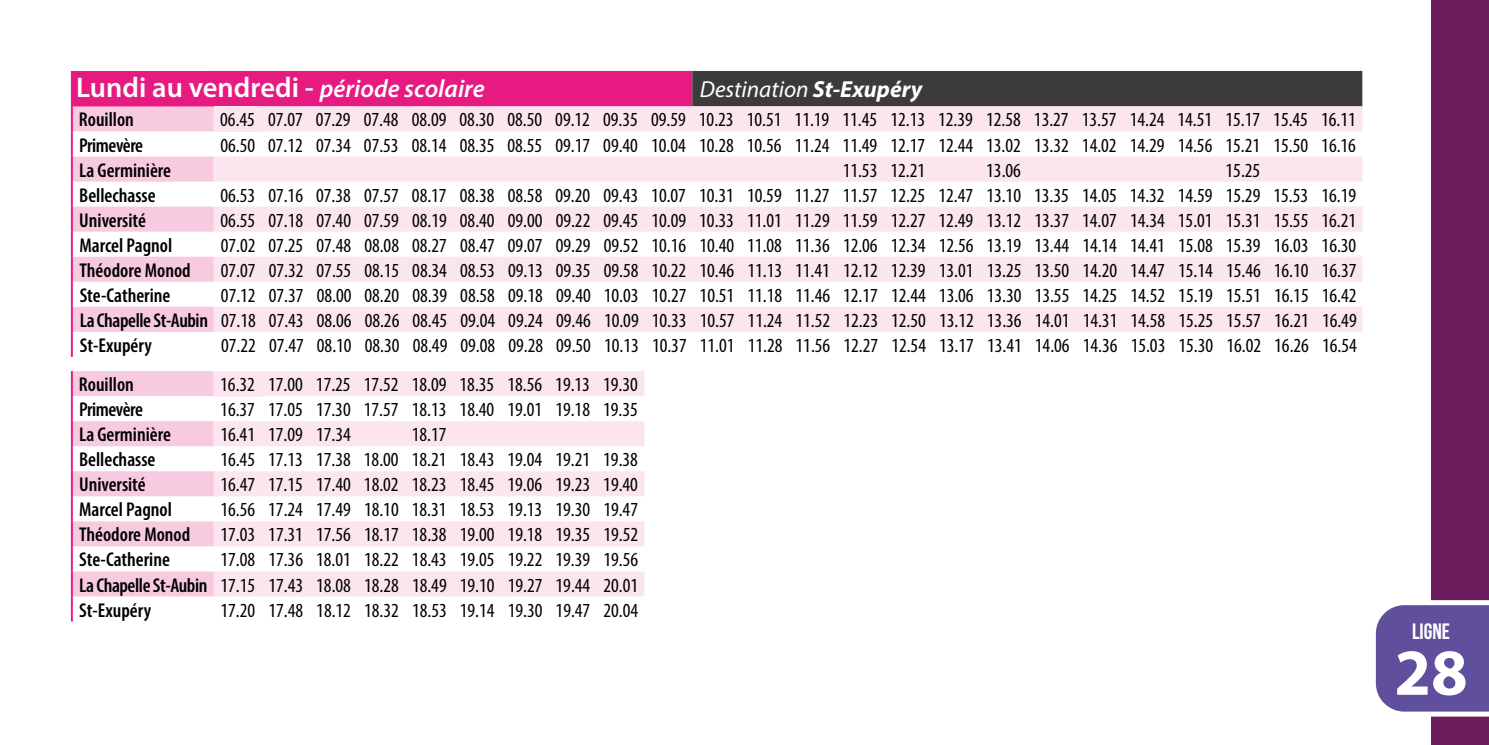
<style>
.page{position:relative;width:1489px;height:745px;background:#fff}
.page>*{position:absolute;margin:0;border:0;box-sizing:border-box;transform-origin:0 0}
.t1{font:700 66px "Myriad Pro";color:#fff}
.t2{font:600 28.5px "Myriad Pro";color:#fff}
.t3{font:italic 23.25px "Myriad Pro";color:#fff}
.t4{font:22.25px "Bebas Neue";color:#fff}
.t5{font:condensed 20px/25px "Myriad Pro";color:#000;text-align:justify}
.t6{font:600 condensed 20px "Myriad Pro";color:#000}
.t7{font:600 condensed 20px "Myriad Pro";letter-spacing:-.02em;color:#000}
.s1{font-style:italic;font-size:25px}
.s2{font-weight:700}
.s3{font-weight:600}
</style>
<div class="page">
<svg style="left:73px;top:71px;width:1289px;height:110px;background:#a24c76"></svg>
<svg style="left:214px;top:106px;width:1148px;height:225px;fill:#fbe6f0"></svg>
<svg style="left:73px;top:206px;width:141px;height:125px"></svg>
<hr style="left:71px;top:131px;width:2px;height:25px;background:#e61a80">
<hr style="left:71px;top:231px;width:2px;height:25px;background:#e61a80">
<hr style="left:71px;top:281px;width:2px;height:25px;background:#e61a80">
<hr style="left:71px;top:331px;width:2px;height:25px;background:#e61a80">
<hr style="left:71px;top:156px;width:2px;height:25px;background:#e61a80">
<hr style="left:71px;top:71px;width:2px;height:35px;background:#e61a80">
<hr style="left:71px;top:181px;width:2px;height:25px;background:#e61a80">
<hr style="left:71px;top:106px;width:2px;height:25px;background:#e61a80">
<hr style="left:71px;top:206px;width:2px;height:25px;background:#e61a80">
<hr style="left:71px;top:256px;width:2px;height:25px;background:#e61a80">
<hr style="left:71px;top:306px;width:2px;height:25px;background:#e61a80">
<svg style="left:73px;top:371px;width:141px;height:75px"></svg>
<svg style="left:214px;top:371px;width:430px;height:225px;fill:#fbe6f0"></svg>
<svg style="left:73px;top:471px;width:141px;height:125px"></svg>
<hr style="left:71px;top:396px;width:2px;height:25px;background:#e61a80">
<hr style="left:71px;top:496px;width:2px;height:25px;background:#e61a80">
<hr style="left:71px;top:546px;width:2px;height:25px;background:#e61a80">
<hr style="left:71px;top:596px;width:2px;height:25px;background:#e61a80">
<hr style="left:71px;top:421px;width:2px;height:25px;background:#e61a80">
<hr style="left:71px;top:446px;width:2px;height:25px;background:#e61a80">
<hr style="left:71px;top:371px;width:2px;height:25px;background:#e61a80">
<hr style="left:71px;top:471px;width:2px;height:25px;background:#e61a80">
<hr style="left:71px;top:521px;width:2px;height:25px;background:#e61a80">
<hr style="left:71px;top:571px;width:2px;height:25px;background:#e61a80">
<div style="left:1430px;top:0;width:58px;height:744px;background:#6c1e5c"></div>
<svg style="left:1375px;top:597px;width:113px;height:121px;background:#7565a7"></svg>
<h2 class="t2" style="left:76px;top:69px;width:410px">Lundi au vendredi - <span class="s1">période scolaire</span></h2>
<p class="t3" style="left:699px;top:74px;width:224px">Destination <span class="s2">St-Exupéry</span></p>
<p class="t6" style="left:79px;top:107px;width:57px">Rouillon</p>
<p class="t5" style="left:220px;top:107px;width:1136px">06.45 07.07 07.29 07.48 08.09 08.30 08.50 09.12 09.35 09.59 10.23 10.51 11.19 11.45 12.13 12.39 12.58 13.27 13.57 14.24 14.51 15.17 15.45 16.11</p>
<p class="t7" style="left:79px;top:132px;width:65px">Primevère</p>
<p class="t5" style="left:220px;top:132px;width:1136px">06.50 07.12 07.34 07.53 08.14 08.35 08.55 09.17 09.40 10.04 10.28 10.56 11.24 11.49 12.17 12.44 13.02 13.32 14.02 14.29 14.56 15.21 15.50 16.16</p>
<p class="t6" style="left:79px;top:157px;width:93px">La Germinière</p>
<p class="t5" style="left:842px;top:157px;width:84px">11.53 12.21</p>
<p class="t5" style="left:986px;top:157px;width:36px">13.06</p>
<p class="t5" style="left:1225px;top:157px;width:36px">15.25</p>
<p class="t6" style="left:79px;top:182px;width:78px">Bellechasse</p>
<p class="t5" style="left:220px;top:182px;width:1136px">06.53 07.16 07.38 07.57 08.17 08.38 08.58 09.20 09.43 10.07 10.31 10.59 11.27 11.57 12.25 12.47 13.10 13.35 14.05 14.32 14.59 15.29 15.53 16.19</p>
<p class="t6" style="left:79px;top:207px;width:68px">Université</p>
<p class="t5" style="left:221px;top:207px;width:1136px">06.55 07.18 07.40 07.59 08.19 08.40 09.00 09.22 09.45 10.09 10.33 11.01 11.29 11.59 12.27 12.49 13.12 13.37 14.07 14.34 15.01 15.31 15.55 16.21</p>
<p class="t6" style="left:79px;top:232px;width:94px">Marcel Pagnol</p>
<p class="t5" style="left:221px;top:232px;width:1136px">07.02 07.25 07.48 08.08 08.27 08.47 09.07 09.29 09.52 10.16 10.40 11.08 11.36 12.06 12.34 12.56 13.19 13.44 14.14 14.41 15.08 15.39 16.03 16.30</p>
<p class="t6" style="left:80px;top:257px;width:113px">Théodore Monod</p>
<p class="t5" style="left:221px;top:257px;width:1136px">07.07 07.32 07.55 08.15 08.34 08.53 09.13 09.35 09.58 10.22 10.46 11.13 11.41 12.12 12.39 13.01 13.25 13.50 14.20 14.47 15.14 15.46 16.10 16.37</p>
<p class="t6" style="left:80px;top:282px;width:92px">Ste-Catherine</p>
<p class="t5" style="left:80px;top:282px;width:1278px;text-indent:141px">07.12 07.37 08.00 08.20 08.39 08.58 09.18 09.40 10.03 10.27 10.51 11.18 11.46 12.17 12.44 13.06 13.30 13.55 14.25 14.52 15.19 15.51 16.15 16.42<br><span class="s3">La Chapelle St-Aubin</span> 07.18 07.43 08.06 08.26 08.45 09.04 09.24 09.46 10.09 10.33 10.57 11.24 11.52 12.23 12.50 13.12 13.36 14.01 14.31 14.58 15.25 15.57 16.21 16.49<br><span class="s3">St-Exupéry</span></p>
<p class="t5" style="left:221px;top:332px;width:1136px">07.22 07.47 08.10 08.30 08.49 09.08 09.28 09.50 10.13 10.37 11.01 11.28 11.56 12.27 12.54 13.17 13.41 14.06 14.36 15.03 15.30 16.02 16.26 16.54</p>
<p class="t6" style="left:79px;top:372px;width:57px">Rouillon</p>
<p class="t5" style="left:220px;top:371px;width:419px">16.32 17.00 17.25 17.52 18.09 18.35 18.56 19.13 19.30</p>
<p class="t7" style="left:79px;top:397px;width:65px">Primevère</p>
<p class="t5" style="left:220px;top:396px;width:419px">16.37 17.05 17.30 17.57 18.13 18.40 19.01 19.18 19.35</p>
<p class="t6" style="left:79px;top:422px;width:93px">La Germinière</p>
<p class="t5" style="left:220px;top:421px;width:132px">16.41 17.09 17.34</p>
<p class="t5" style="left:412px;top:421px;width:36px">18.17</p>
<p class="t6" style="left:79px;top:447px;width:78px">Bellechasse</p>
<p class="t5" style="left:220px;top:446px;width:419px">16.45 17.13 17.38 18.00 18.21 18.43 19.04 19.21 19.38</p>
<p class="t6" style="left:79px;top:472px;width:68px">Université</p>
<p class="t5" style="left:220px;top:471px;width:419px">16.47 17.15 17.40 18.02 18.23 18.45 19.06 19.23 19.40</p>
<p class="t6" style="left:79px;top:497px;width:94px">Marcel Pagnol</p>
<p class="t5" style="left:220px;top:496px;width:419px">16.56 17.24 17.49 18.10 18.31 18.53 19.13 19.30 19.47</p>
<p class="t6" style="left:79px;top:522px;width:113px">Théodore Monod</p>
<p class="t5" style="left:220px;top:521px;width:419px">17.03 17.31 17.56 18.17 18.38 19.00 19.18 19.35 19.52</p>
<p class="t6" style="left:79px;top:547px;width:92px">Ste-Catherine</p>
<p class="t5" style="left:79px;top:546px;width:560px;text-indent:141px">17.08 17.36 18.01 18.22 18.43 19.05 19.22 19.39 19.56<br><span class="s3">La Chapelle St-Aubin</span> 17.15 17.43 18.08 18.28 18.49 19.10 19.27 19.44 20.01<br><span class="s3">St-Exupéry</span></p>
<p class="t5" style="left:220px;top:596px;width:419px">17.20 17.48 18.12 18.32 18.53 19.14 19.30 19.47 20.04</p>
<p class="t4" style="left:1411px;top:618px;width:40px">LIGNE</p>
<h1 class="t1" style="left:1394px;top:629px;width:75px">28</h1>
</div>
